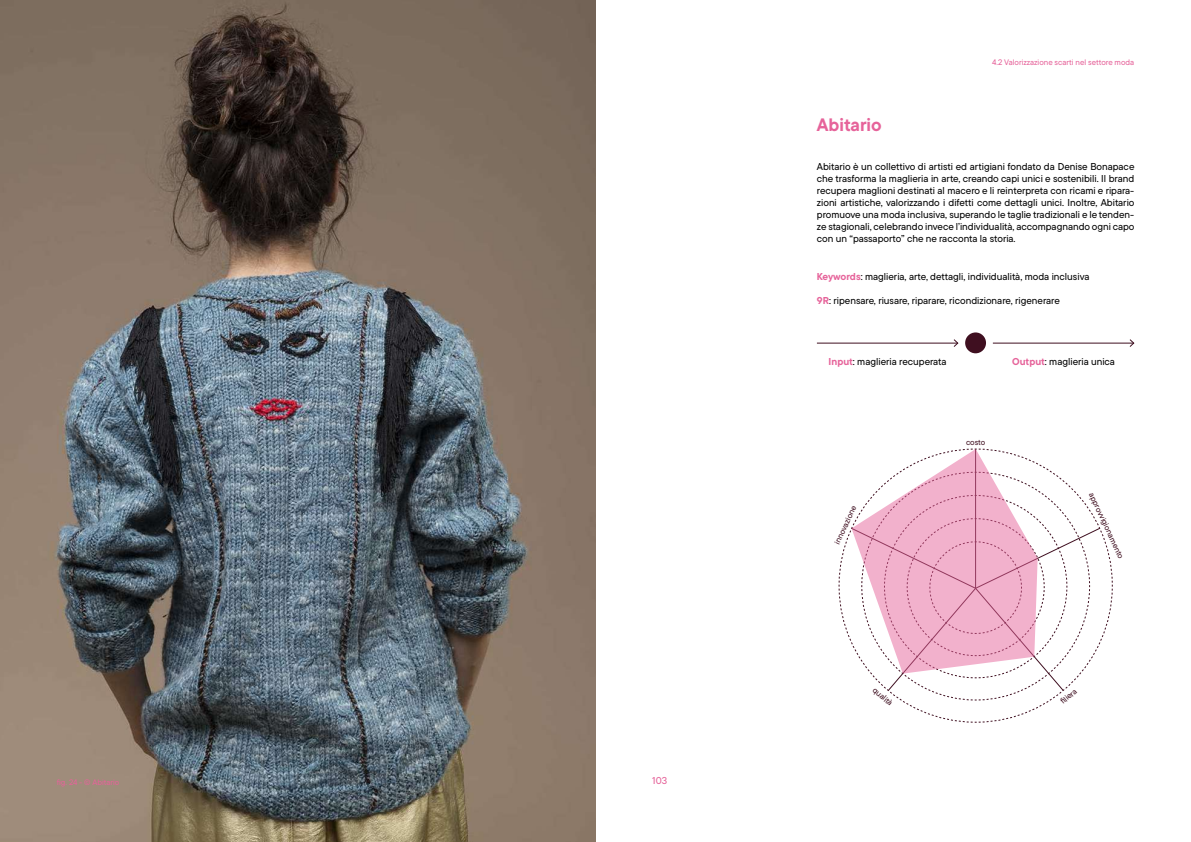
<style>
.page{position:relative;width:1191px;height:842px;background:#fff}
.page>*{position:absolute;margin:0;border:0;box-sizing:border-box;transform-origin:0 0}
.t1{font:700 18px "TT Commons Pro";color:#e6639a}
.t2{font:500 10px/12px "TT Commons Pro";color:#000;text-align:justify}
.t3{font:500 10px "TT Commons Pro";color:#e6639a}
.t4{font:500 8px "TT Commons Pro";color:#e6639a}
.t5{font:500 8px "TT Commons Pro";letter-spacing:-.005em;color:#3f0f20}
.s1{font-weight:700;color:#e6639a}
</style>
<div class="page">
<img style="left:0;top:0;width:595px;height:842px">
<div style="left:965px;top:332px;width:21px;height:21px;background:#3f0f20;border-radius:50%"></div>
<hr style="left:817px;top:343px;width:140px;height:1px;background:#3f0f20">
<svg style="left:953px;top:339px;width:6px;height:8px"></svg>
<hr style="left:992px;top:343px;width:141px;height:1px;background:#3f0f20">
<svg style="left:1129px;top:339px;width:5px;height:8px"></svg>
<svg style="left:838px;top:463px;width:274px;height:260px"></svg>
<svg style="left:851px;top:449px;width:186px;height:225px;fill:#f2b1cc"></svg>
<p class="t4" style="left:57px;top:777px;width:64px">fig. 24 - © Abitario</p>
<p class="t3" style="left:652px;top:773px;width:16px">103</p>
<p class="t4" style="left:992px;top:56px;width:144px">4.2 Valorizzazione scarti nel settore moda</p>
<h1 class="t1" style="left:817px;top:111px;width:66px">Abitario</h1>
<p class="t2" style="left:817px;top:160px;width:319px">Abitario è un collettivo di artisti ed artigiani fondato da Denise Bonapace che trasforma la maglieria in arte, creando capi unici e sostenibili. Il brand recupera maglioni destinati al macero e li reinterpreta con ricami e ripara&shy;zioni artistiche, valorizzando i difetti come dettagli unici. Inoltre, Abitario promuove una moda inclusiva, superando le taglie tradizionali e le tenden&shy;ze stagionali, celebrando invece l’individualità, accompagnando ogni capo con un “passaporto” che ne racconta la storia.</p>
<p class="t2" style="left:817px;top:271px;width:274px"><span class="s1">Keywords</span>: maglieria, arte, dettagli, individualità, moda inclusiva</p>
<p class="t2" style="left:817px;top:295px;width:244px"><span class="s1">9R</span>: ripensare, riusare, riparare, ricondizionare, rigenerare</p>
<p class="t2" style="left:828px;top:356px;width:119px"><span class="s1">Input</span>: maglieria recuperata</p>
<p class="t2" style="left:1012px;top:356px;width:104px"><span class="s1">Output</span>: maglieria unica</p>
<p class="t5" style="left:831px;top:541px;width:43px;rotate:-65deg">innovazione</p>
<p class="t5" style="left:877px;top:684px;width:25px;rotate:40deg">qualità</p>
<p class="t5" style="left:966px;top:436px;width:21px">costo</p>
<p class="t5" style="left:1096px;top:491px;width:73px;rotate:65deg">approvvigionamento</p>
<p class="t5" style="left:1057px;top:698px;width:20px;rotate:-40deg">fi liera</p>
</div>
